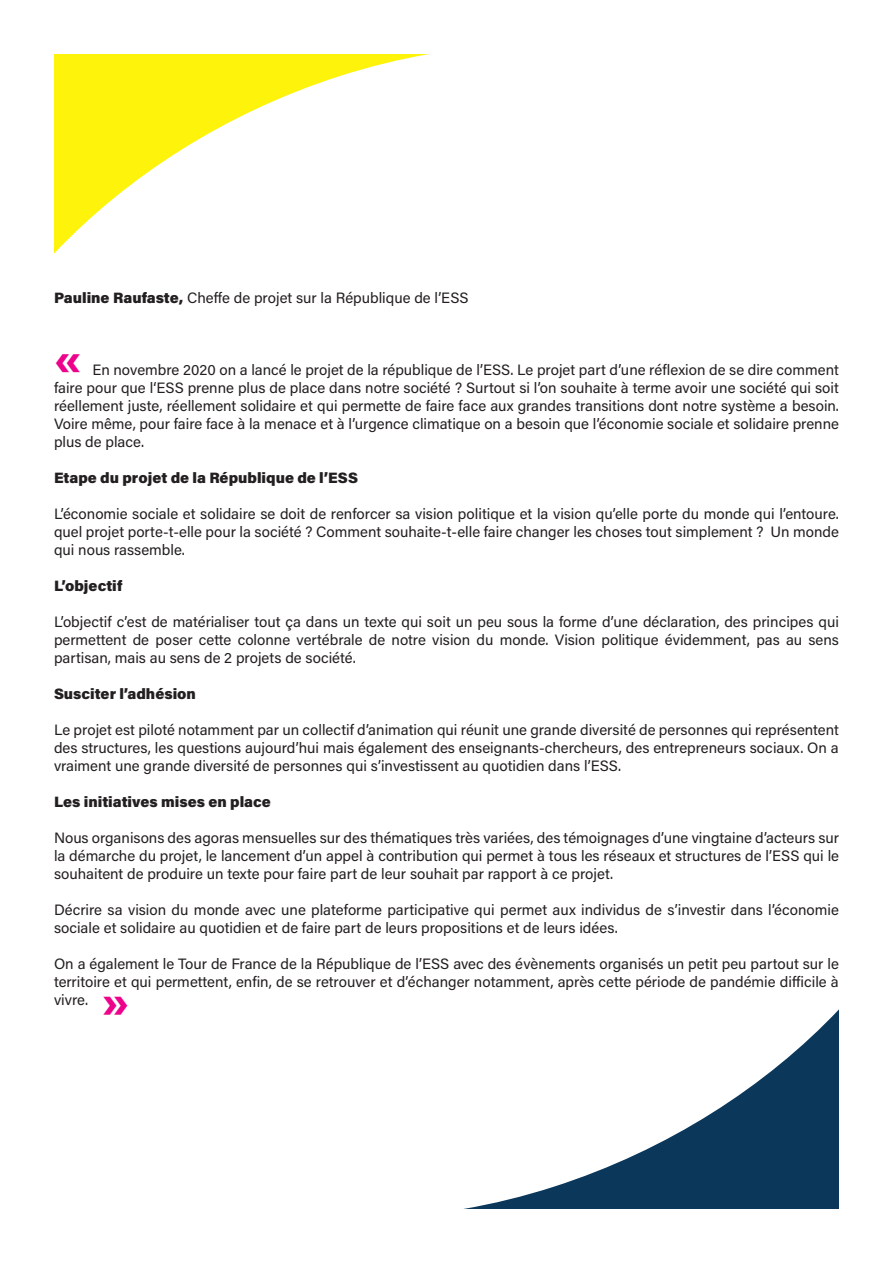
<style>
.page{position:relative;width:893px;height:1263px;background:#fff}
.page>*{position:absolute;margin:0;border:0;box-sizing:border-box;transform-origin:0 0}
.t1{font:900 45px "Acumin Pro";color:#ed028c}
.t2{font:15px/18px "Acumin Pro";color:#231f20;text-align:justify}
.t3{font:900 15px "Acumin Pro";color:#231f20}
.s1{font-weight:900}
</style>
<div class="page">
<svg style="left:54px;top:54px;width:376px;height:200px"></svg>
<svg style="left:463px;top:1009px;width:376px;height:200px"></svg>
<p class="t2" style="left:54px;top:288px;width:416px"><span class="s1">Pauline Raufaste,</span> Cheffe de projet sur la République de l’ESS</p>
<p class="t1" style="left:54px;top:328px;width:29px">«</p>
<p class="t2" style="left:54px;top:360px;width:786px;text-indent:38px">En novembre 2020 on a lancé le projet de la république de l’ESS. Le projet part d’une réflexion de se dire comment faire pour que l‘ESS prenne plus de place dans notre société ? Surtout si l’on souhaite à terme avoir une société qui soit réellement juste, réellement solidaire et qui permette de faire face aux grandes transitions dont notre système a besoin.<br>Voire même, pour faire face à la menace et à l’urgence climatique on a besoin que l’économie sociale et solidaire prenne plus de place.</p>
<p class="t3" style="left:54px;top:467px;width:306px">Etape du projet de la République de l’ESS</p>
<p class="t2" style="left:54px;top:504px;width:786px">L’économie sociale et solidaire se doit de renforcer sa vision politique et la vision qu’elle porte du monde qui l’entoure. quel projet porte-t-elle pour la société ? Comment souhaite-t-elle faire changer les choses tout simplement ? Un monde qui nous rassemble.</p>
<p class="t3" style="left:54px;top:575px;width:70px">L’objectif</p>
<p class="t2" style="left:54px;top:612px;width:786px">L’objectif c’est de matérialiser tout ça dans un texte qui soit un peu sous la forme d’une déclaration, des principes qui permettent de poser cette colonne vertébrale de notre vision du monde. Vision politique évidemment, pas au sens partisan, mais au sens de 2 projets de société.</p>
<p class="t3" style="left:54px;top:683px;width:144px">Susciter l’adhésion</p>
<p class="t2" style="left:54px;top:720px;width:786px">Le projet est piloté notamment par un collectif d’animation qui réunit une grande diversité de personnes qui représentent des structures, les questions aujourd’hui mais également des enseignants-chercheurs, des entrepreneurs sociaux. On a vraiment une grande diversité de personnes qui s’investissent au quotidien dans l’ESS.</p>
<p class="t3" style="left:54px;top:791px;width:218px">Les initiatives mises en place</p>
<p class="t2" style="left:54px;top:828px;width:787px">Nous organisons des agoras mensuelles sur des thématiques très variées, des témoignages d’une vingtaine d’acteurs sur la démarche du projet, le lancement d’un appel à contribution qui permet à tous les réseaux et structures de l’ESS qui le souhaitent de produire un texte pour faire part de leur souhait par rapport à ce projet.</p>
<p class="t2" style="left:54px;top:900px;width:786px">Décrire sa vision du monde avec une plateforme participative qui permet aux individus de s’investir dans l’économie sociale et solidaire au quotidien et de faire part de leurs propositions et de leurs idées.</p>
<p class="t2" style="left:54px;top:954px;width:786px">On a également le Tour de France de la République de l’ESS avec des évènements organisés un petit peu partout sur le territoire et qui permettent, enfin, de se retrouver et d’échanger notamment, après cette période de pandémie difficile à vivre.</p>
<p class="t1" style="left:102px;top:973px;width:29px">»</p>
</div>
